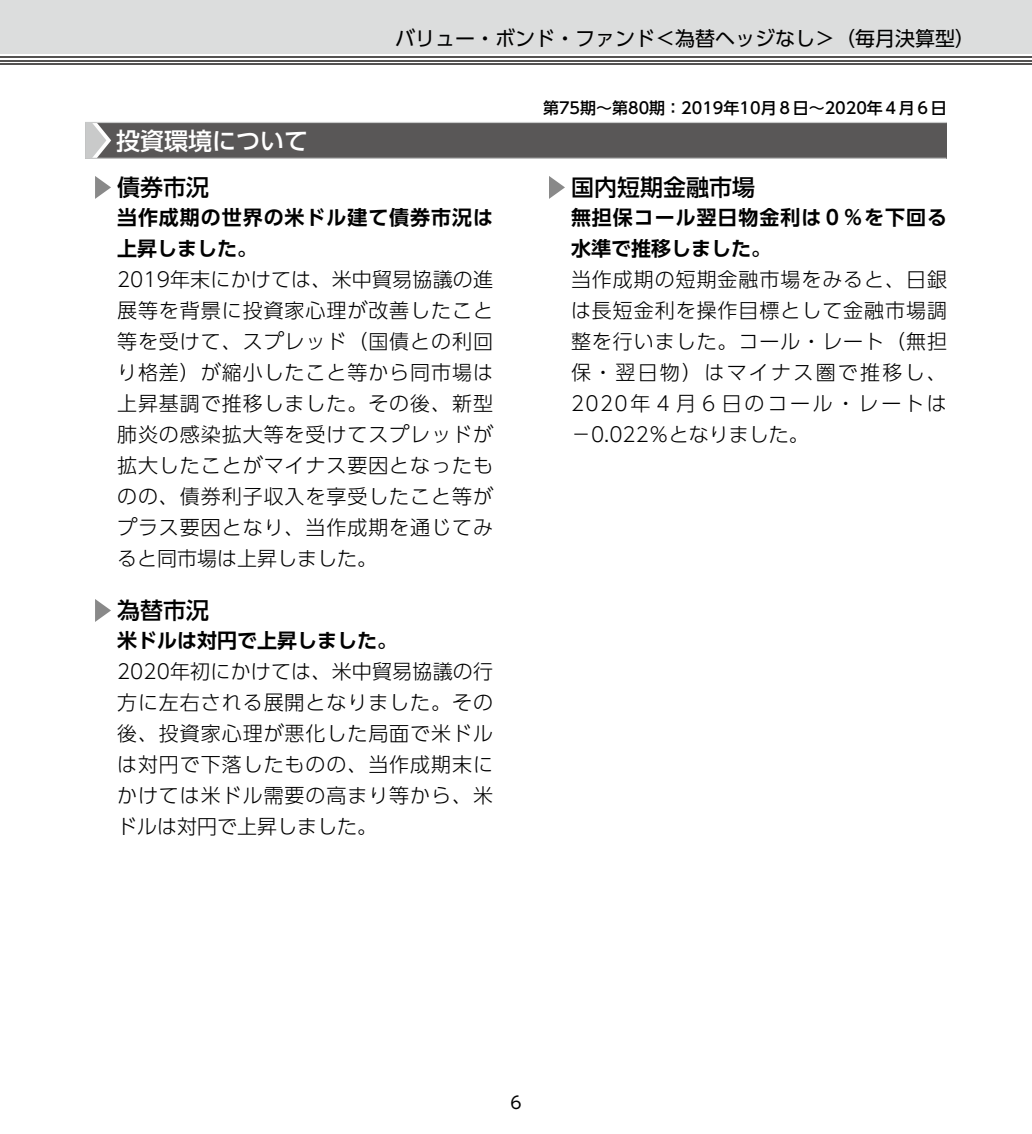
<style>
.page{position:relative;width:1032px;height:1134px;background:#fff}
.page>*{position:absolute;margin:0;border:0;box-sizing:border-box;transform-origin:0 0}
.t1{font:500 24px "UD Shin Go Pro";color:#fff}
.t2{font:500 23px "UD Shin Go Pro";color:#000}
.t3{font:300 20px/31px "UD Shin Go Pro";letter-spacing:.045em;color:#000;text-align:justify}
.t4{font:700 20px/31px "UD Shin Go Pro De";letter-spacing:.045em;color:#000}
.t5{font:20px "UD Shin Go Pro";color:#000}
.t6{font:700 20px "UD Shin Go Pro De";color:#000}
.t7{font:17px "UD Shin Go Pro";color:#000}
.t8{font:500 16px "UD Shin Go Pro";color:#000}
</style>
<div class="page">
<div style="left:0;top:0;width:1032px;height:54px;background:#dcdddd"></div>
<hr style="left:0;top:63px;width:1032px;height:2px;background:#545251">
<hr style="left:0;top:60px;width:1032px;height:1px;background:#545251">
<hr style="left:0;top:56px;width:1032px;height:2px;background:#545251">
<div style="left:85px;top:122px;width:862px;height:36px;background:#595757"></div>
<hr style="left:85px;top:158px;width:861px;height:1px;background:#c9caca">
<hr style="left:85px;top:122px;width:862px;height:1px;background:#c9caca">
<svg style="left:85px;top:123px;width:26px;height:35px"></svg>
<svg style="left:95px;top:176px;width:16px;height:23px"></svg>
<svg style="left:95px;top:599px;width:16px;height:23px"></svg>
<svg style="left:549px;top:176px;width:16px;height:23px"></svg>
<p class="t5" style="left:395px;top:22px;width:581px">バリュー・ボンド・ファンド＜為替ヘッジなし＞（毎月決算型）</p>
<p class="t1" style="left:116px;top:121px;width:193px">投資環境について</p>
<p class="t2" style="left:117px;top:169px;width:93px">債券市況</p>
<p class="t4" style="left:117px;top:201px;width:377px">当作成期の世界の米ドル建て債券市況は上昇しました。</p>
<p class="t3" style="left:117px;top:263px;width:377px">2019年末にかけては、米中貿易協議の進展等を背景に投資家心理が改善したこと等を受けて、スプレッド（国債との利回り格差）が縮小したこと等から同市場は上昇基調で推移しました。その後、新型肺炎の感染拡大等を受けてスプレッドが拡大したことがマイナス要因となったものの、債券利子収入を享受したこと等がプラス要因となり、当作成期を通じてみると同市場は上昇しました。</p>
<p class="t2" style="left:117px;top:592px;width:93px">為替市況</p>
<p class="t6" style="left:117px;top:624px;width:281px">米ドルは対円で上昇しました。</p>
<p class="t3" style="left:117px;top:655px;width:377px">2020年初にかけては、米中貿易協議の行方に左右される展開となりました。その後、投資家心理が悪化した局面で米ドルは対円で下落したものの、当作成期末にかけては米ドル需要の高まり等から、米ドルは対円で上昇しました。</p>
<p class="t8" style="left:543px;top:95px;width:405px">第75期～第80期：2019年10月８日～2020年４月６日</p>
<p class="t2" style="left:571px;top:169px;width:185px">国内短期金融市場</p>
<p class="t4" style="left:571px;top:201px;width:377px">無担保コール翌日物金利は０％を下回る水準で推移しました。</p>
<p class="t3" style="left:571px;top:263px;width:377px">当作成期の短期金融市場をみると、日銀は長短金利を操作目標として金融市場調整を行いました。コール・レート（無担保・翌日物）はマイナス圏で推移し、2020年４月６日のコール・レートは－0.022％となりました。</p>
<p class="t7" style="left:510px;top:1089px;width:13px">6</p>
</div>
